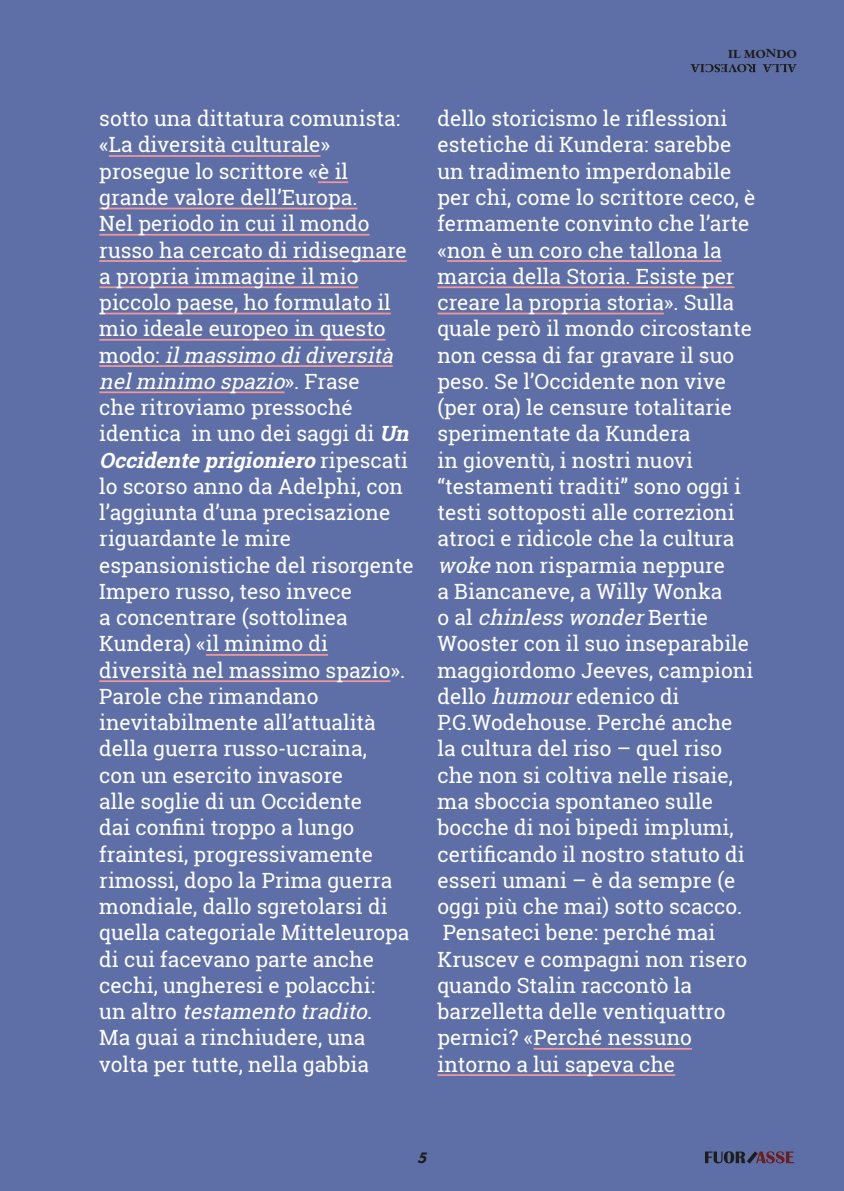
<style>
.page{position:relative;width:844px;height:1191px;background:#fff}
.page>*{position:absolute;margin:0;border:0;box-sizing:border-box;transform-origin:0 0}
.t1{font:21px/26.2px "Roboto Slab";color:#fff}
.t2{font:italic 800 15.75px "Futura PT";color:#1d1d1b}
.t3{font:700 12.25px "EB Garamond";color:#1d1d1b;scale:1.07 1}
.s1{font-style:italic}
.s2{font-weight:700;font-style:italic}
</style>
<div class="page">
<div style="left:0;top:0;width:843px;height:1191px;background:#5e6fa7"></div>
<svg style="left:704px;top:1151px;width:90px;height:12px"></svg>
<svg style="left:690px;top:64px;width:106px;height:8px"></svg>
<hr style="left:109px;top:155px;width:211px;height:2px;background:#f29799">
<hr style="left:318px;top:181px;width:30px;height:2px;background:#f29799">
<hr style="left:99px;top:208px;width:258px;height:1px;background:#f29799">
<hr style="left:99px;top:234px;width:270px;height:2px;background:#f29799">
<hr style="left:99px;top:260px;width:307px;height:2px;background:#f29799">
<hr style="left:99px;top:286px;width:259px;height:2px;background:#f29799">
<hr style="left:99px;top:313px;width:292px;height:1px;background:#f29799">
<hr style="left:99px;top:339px;width:286px;height:2px;background:#f29799">
<hr style="left:99px;top:365px;width:293px;height:2px;background:#f29799">
<hr style="left:99px;top:391px;width:185px;height:2px;background:#f29799">
<hr style="left:206px;top:654px;width:122px;height:2px;background:#f29799">
<hr style="left:99px;top:680px;width:291px;height:2px;background:#f29799">
<hr style="left:447px;top:260px;width:274px;height:2px;background:#f29799">
<hr style="left:437px;top:286px;width:297px;height:2px;background:#f29799">
<hr style="left:437px;top:313px;width:226px;height:1px;background:#f29799">
<hr style="left:533px;top:1048px;width:158px;height:1px;background:#f29799">
<hr style="left:437px;top:1074px;width:238px;height:2px;background:#f29799">
<p class="t3" style="left:728px;top:46px;width:66px">IL MONDO</p>
<p class="t1" style="left:99px;top:105px;width:317px">sotto una dittatura comunista: «La diversità culturale» prosegue lo scrittore «è il grande valore dell’Europa.<br>Nel periodo in cui il mondo russo ha cercato di ridisegnare a propria immagine il mio piccolo paese, ho formulato il mio ideale europeo in questo<br>m o d o : <span class="s1">ilmassimo didiversità nelminimo spazio</span>» . F r a s e<br>che ritroviamo pressoché identica in uno dei saggi di <span class="s2">Un<br>Occidente prigioniero</span> r i p e s c a t i lo scorso anno da Adelphi, con l’aggiunta d’una precisazione riguardante le mire espansionistiche del risorgente<br>Impero russo, teso invece<br>a concentrare (sottolinea<br>Kundera) «il minimo di diversità nel massimo spazio».<br>Parole che rimandano inevitabilmente all’attualità della guerra russo-ucraina,<br>con un esercito invasore<br>alle soglie di un Occidente<br>dai confini troppo a lungo fraintesi, progressivamente rimossi, dopo la Prima guerra mondiale, dallo sgretolarsi di quella categoriale Mitteleuropa di cui facevano parte anche cechi, ungheresi e polacchi:<br>u n a l t r o <span class="s1">testamento tradito</span>.<br>Ma guai a rinchiudere, una volta per tutte, nella gabbia</p>
<p class="t1" style="left:437px;top:105px;width:319px">dello storicismo le riflessioni estetiche di Kundera: sarebbe un tradimento imperdonabile per chi, come lo scrittore ceco, è fermamente convinto che l’arte «non è un coro che tallona la marcia della Storia. Esiste per creare la propria storia». Sulla quale però il mondo circostante non cessa di far gravare il suo peso. Se l’Occidente non vive (per ora) le censure totalitarie sperimentate da Kundera<br>in gioventù, i nostri nuovi “testamenti traditi” sono oggi i testi sottoposti alle correzioni atroci e ridicole che la cultura <span class="s1">woke</span> non risparmia neppure<br>a Biancaneve, a Willy Wonka<br>o a l <span class="s1">chinlesswonder</span>B e r t i e<br>Wooster con il suo inseparabile maggiordomo Jeeves, campioni dello <span class="s1">humour</span>edenico di<br>P.G.Wodehouse. Perché anche la cultura del riso – quel riso che non si coltiva nelle risaie, ma sboccia spontaneo sulle bocche di noi bipedi implumi, certificando il nostro statuto di esseri umani – è da sempre (e oggi più che mai) sotto scacco.<br>Pensateci bene: perché mai<br>Kruscev e compagni non risero quando Stalin raccontò la barzelletta delle ventiquattro pernici? «Perché nessuno intorno a lui sapeva che</p>
<p class="t2" style="left:417px;top:1148px;width:15px">5</p>
</div>
